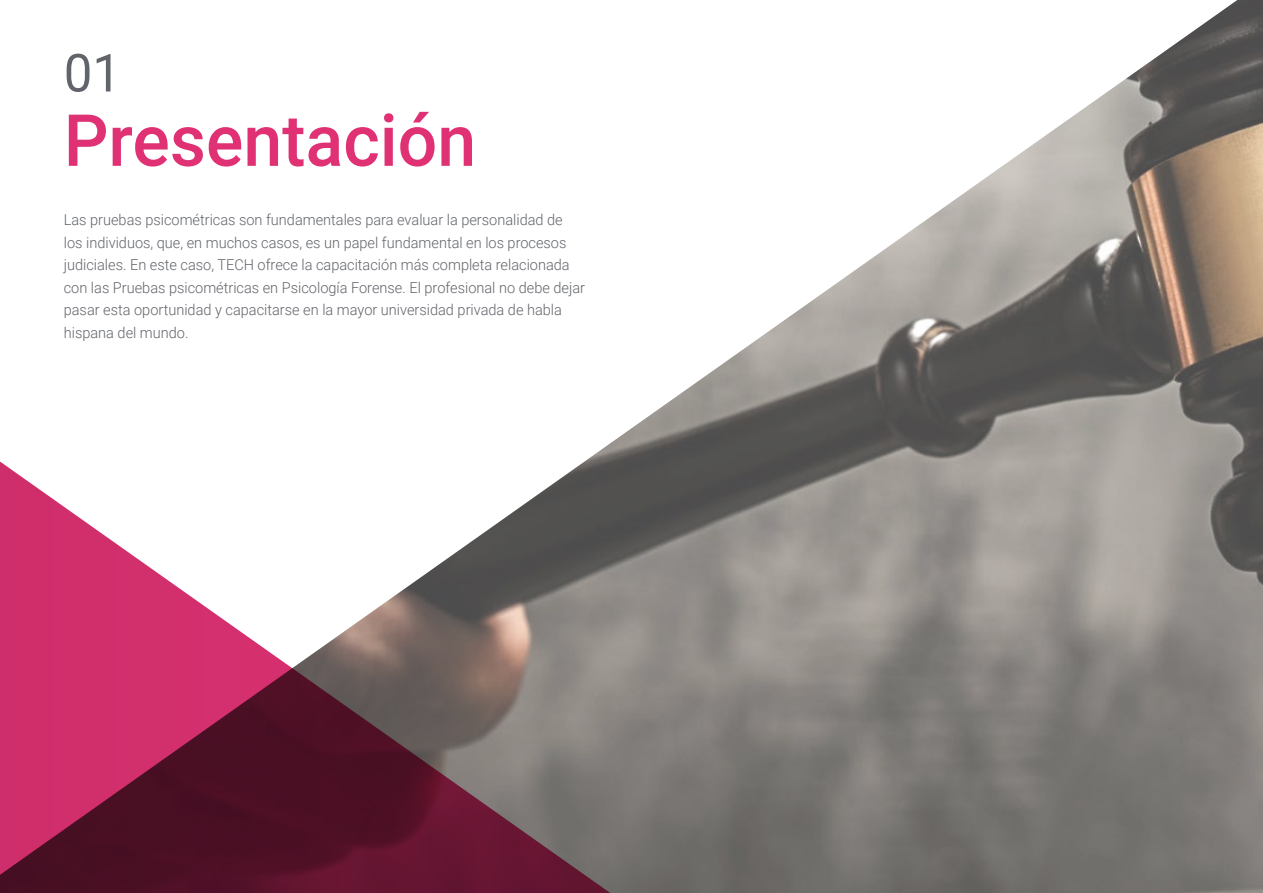
<style>
.page{position:relative;width:1263px;height:893px;background:#fff}
.page>*{position:absolute;margin:0;border:0;box-sizing:border-box;transform-origin:0 0}
.t1{font:500 72px "Roboto";color:#df3174}
.t2{font:52.5px "Roboto";color:#61646a}
.t3{font:300 15px/22.5px "Roboto";color:#61646a}
</style>
<div class="page">
<img style="left:607px;top:0;width:656px;height:893px">
<svg style="left:0;top:446px;width:640px;height:447px"></svg>
<h2 class="t2" style="left:64px;top:36px;width:59px">01</h2>
<h1 class="t1" style="left:64px;top:90px;width:414px">Presentación</h1>
<p class="t3" style="left:64px;top:208px;width:523px">Las pruebas psicométricas son fundamentales para evaluar la personalidad de los individuos, que, en muchos casos, es un papel fundamental en los procesos judiciales. En este caso, TECH ofrece la capacitación más completa relacionada con las Pruebas psicométricas en Psicología Forense. El profesional no debe dejar pasar esta oportunidad y capacitarse en la mayor universidad privada de habla hispana del mundo.</p>
</div>
